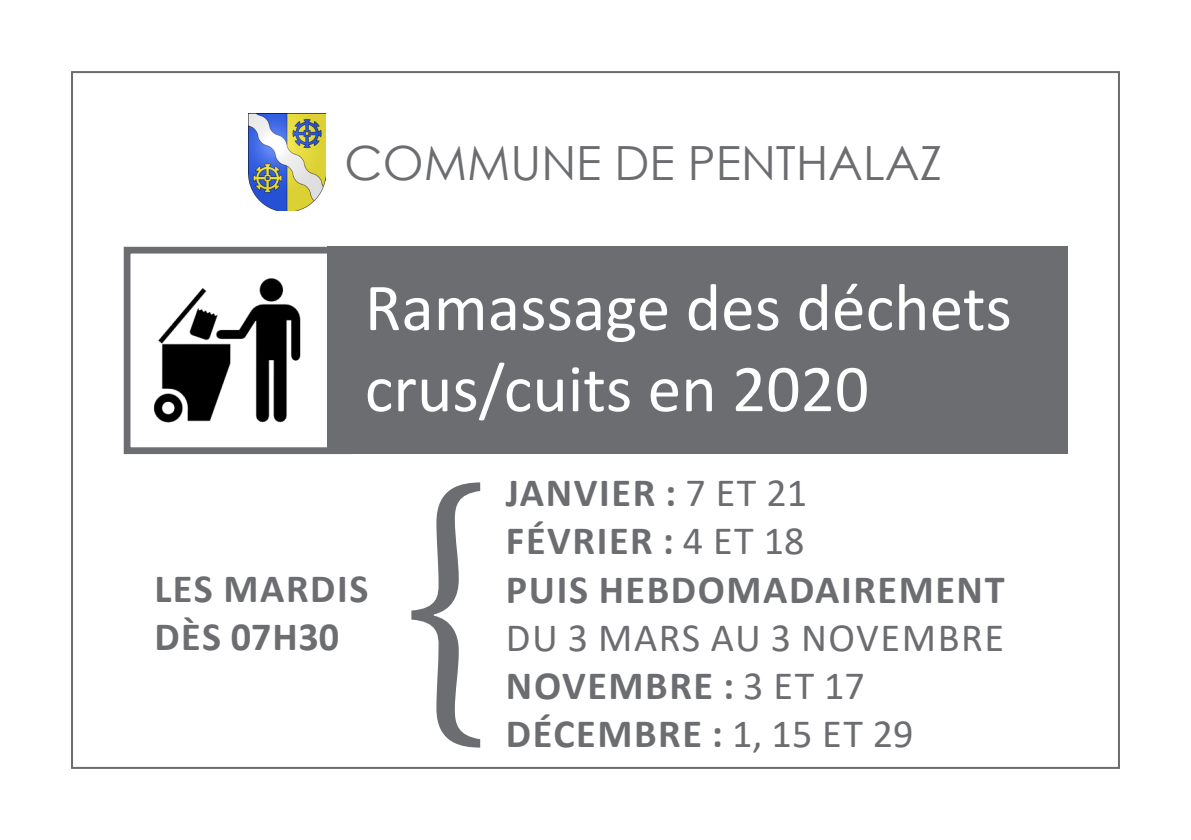
<style>
.page{position:relative;width:1191px;height:840px;background:#fff}
.page>*{position:absolute;margin:0;border:0;box-sizing:border-box;transform-origin:0 0}
.t1{font:301.6px "Minion Pro";color:#6c6d70}
.t2{font:67.6px/81px "Calibri";color:#fff}
.t3{font:47.2px "Century Gothic";color:#6c6d70}
.t4{font:700 40.2px/48.2px "Calibri";letter-spacing:.04em;color:#6c6d70}
.t5{font:40.2px/48.2px "Calibri";letter-spacing:.04em;color:#6c6d70}
.s1{font-weight:400}
.s2{font-weight:700}
</style>
<div class="page">
<div style="left:327px;top:247px;width:740px;height:207px;background:#6c6d70"></div>
<img style="left:153px;top:278px;width:148px;height:145px">
<div style="left:124px;top:247px;width:228px;height:207px;border:7px solid #6c6d70"></div>
<img style="left:249px;top:113px;width:77px;height:98px">
<p class="t3" style="left:344px;top:130px;width:599px">COMMUNE DE PENTHALAZ</p>
<h2 class="t2" style="left:365px;top:265px;width:648px">Ramassage des déchets crus/cuits en 2020</h2>
<p class="t4" style="left:154px;top:563px;width:215px">LES MARDIS<br>DÈS 07H30</p>
<h1 class="t1" style="left:392px;top:398px;width:106px">{</h1>
<p class="t4" style="left:506px;top:468px;width:500px">JANVIER : <span class="s1">7 ET 21<br></span>FÉVRIER : <span class="s1">4 ET 18<br></span>PUIS HEBDOMADAIREMENT</p>
<p class="t5" style="left:506px;top:612px;width:500px">DU 3 MARS AU 3 NOVEMBRE<br><span class="s2">NOVEMBRE :</span> 3 ET 17<br><span class="s2">DÉCEMBRE :</span> 1, 15 ET 29</p>
</div>
